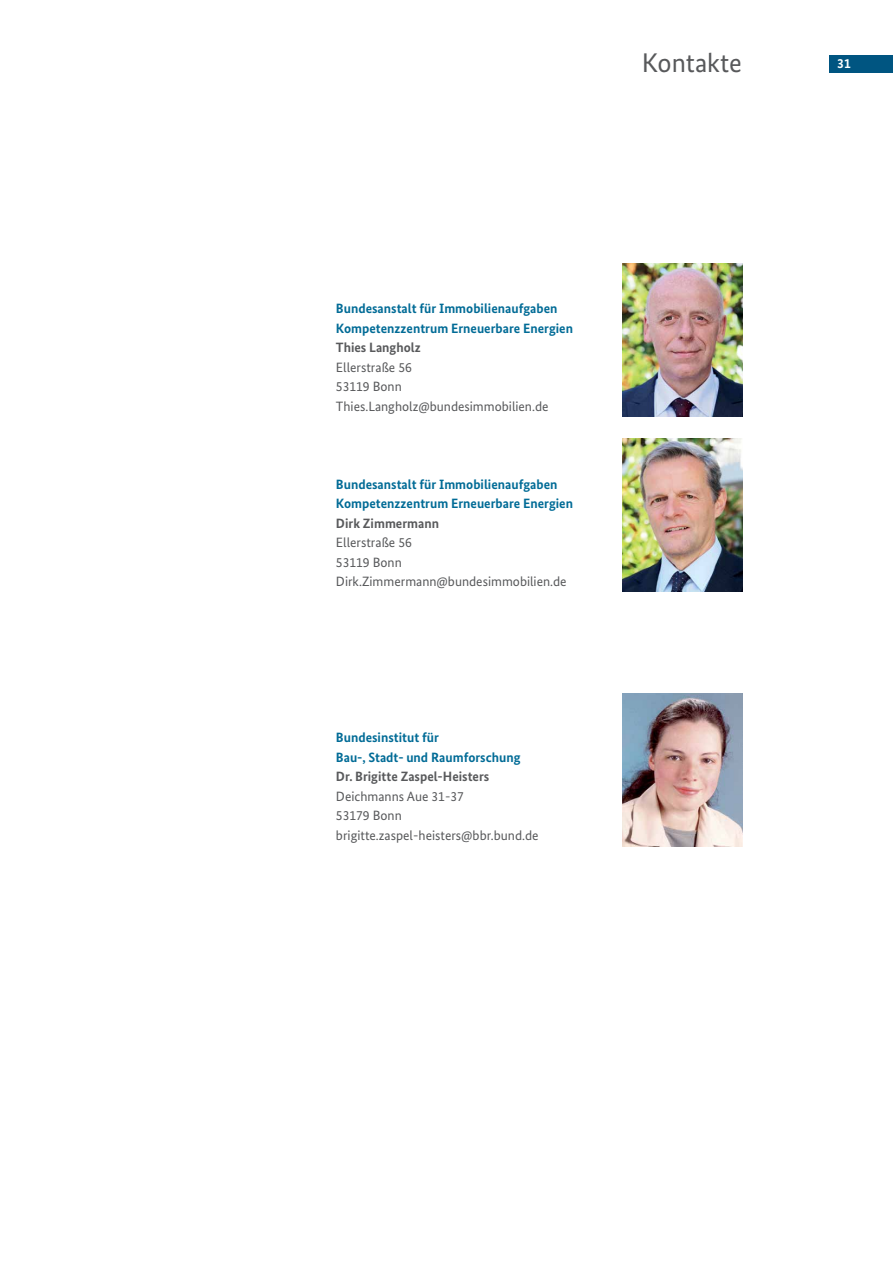
<style>
.page{position:relative;width:893px;height:1263px;background:#fff}
.page>*{position:absolute;margin:0;border:0;box-sizing:border-box;transform-origin:0 0}
.t1{font:27px "Bundes Sans";color:#58595b}
.t2{font:700 13.5px/19.5px "Bundes Sans";color:#006b96}
.t3{font:13.5px/19.5px "Bundes Sans";color:#58595b}
.t4{font:700 13.5px "Bundes Sans";color:#58595b}
.t5{font:700 13.5px "Bundes Sans";color:#fff}
</style>
<div class="page">
<div style="left:829px;top:55px;width:64px;height:17px;background:#005581"></div>
<img style="left:623px;top:438px;width:119px;height:153px">
<img style="left:623px;top:264px;width:119px;height:153px">
<img style="left:623px;top:693px;width:119px;height:153px">
<h1 class="t1" style="left:642px;top:46px;width:102px">Kontakte</h1>
<p class="t5" style="left:837px;top:55px;width:15px">31</p>
<p class="t2" style="left:336px;top:299px;width:239px">Bundesanstalt für Immobilienaufgaben<br>Kompetenzzentrum Erneuerbare Energien</p>
<p class="t4" style="left:336px;top:339px;width:86px">Thies Langholz</p>
<p class="t3" style="left:336px;top:357px;width:214px">Ellerstraße 56<br>53119 Bonn<br>Thies.Langholz@bundesimmobilien.de</p>
<p class="t2" style="left:336px;top:474px;width:239px">Bundesanstalt für Immobilienaufgaben<br>Kompetenzzentrum Erneuerbare Energien</p>
<p class="t4" style="left:336px;top:515px;width:105px">Dirk Zimmermann</p>
<p class="t3" style="left:336px;top:533px;width:232px">Ellerstraße 56<br>53119 Bonn<br>Dirk.Zimmermann@bundesimmobilien.de</p>
<p class="t2" style="left:336px;top:728px;width:186px">Bundesinstitut für<br>Bau-, Stadt- und Raumforschung</p>
<p class="t4" style="left:336px;top:768px;width:155px">Dr. Brigitte Zaspel-Heisters</p>
<p class="t3" style="left:336px;top:786px;width:204px">Deichmanns Aue 31-37<br>53179 Bonn brigitte.zaspel-heisters@bbr.bund.de</p>
</div>
